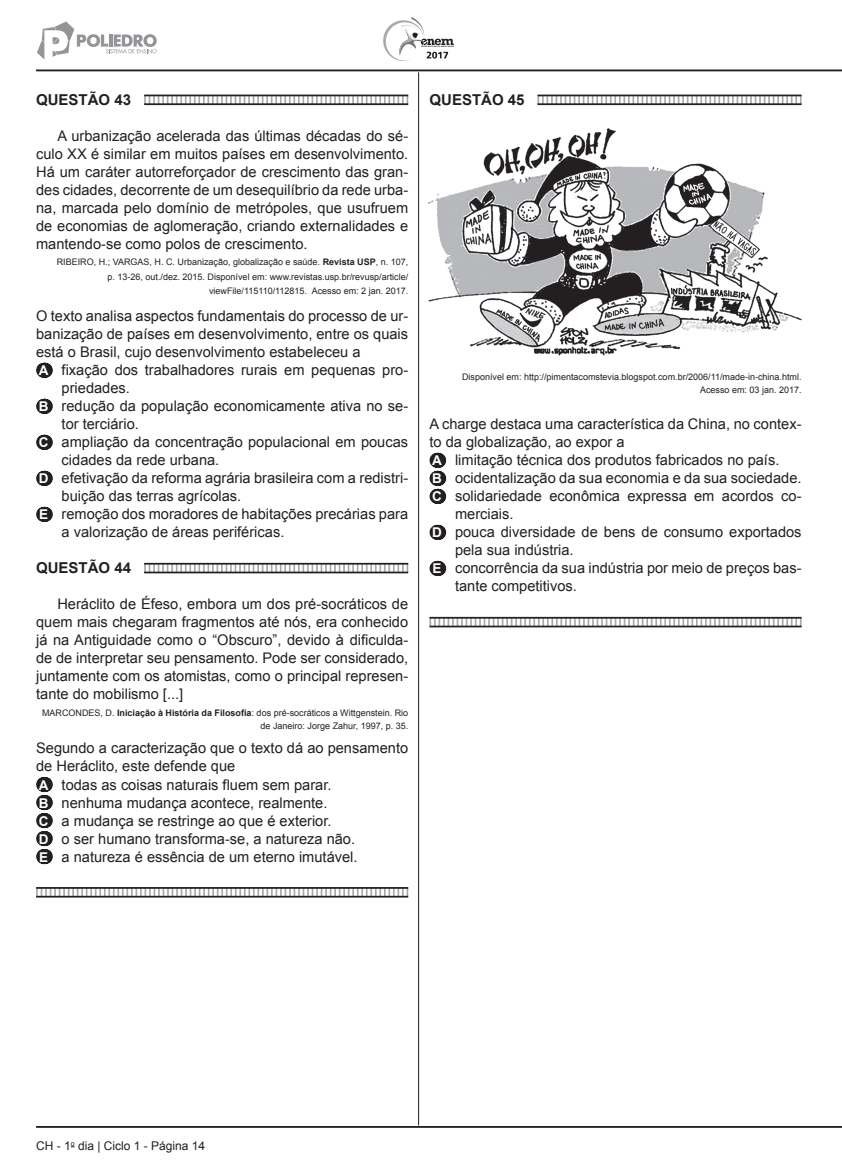
<style>
.page{position:relative;width:842px;height:1170px;background:#fff}
.page>*{position:absolute;margin:0;border:0;box-sizing:border-box;transform-origin:0 0}
.t1{font:700 15px "Arial";color:#231f20}
.t2{font:14.7px/18px "Arial";color:#231f20;text-align:justify}
.t3{font:12px "Arial";color:#231f20}
.t4{font:9px/14.2px "Arial";color:#231f20;text-align:right}
.s1{font-weight:700}
.s2{font-weight:700;font-size:13.5px;color:#fff}
</style>
<div class="page">
<hr style="left:418px;top:72px;width:1px;height:1053px;background:#231f20">
<hr style="left:36px;top:70px;width:806px;height:1px;background:#231f20">
<hr style="left:36px;top:1125px;width:806px;height:2px;background:#231f20">
<svg style="left:383px;top:17px;width:71px;height:44px"></svg>
<svg style="left:37px;top:21px;width:120px;height:39px"></svg>
<svg style="left:144px;top:96px;width:264px;height:7px"></svg>
<svg style="left:44px;top:363px;width:1px;height:15px"></svg>
<svg style="left:44px;top:399px;width:1px;height:15px"></svg>
<svg style="left:44px;top:435px;width:1px;height:15px"></svg>
<svg style="left:44px;top:471px;width:1px;height:15px"></svg>
<svg style="left:44px;top:507px;width:1px;height:15px"></svg>
<svg style="left:144px;top:564px;width:264px;height:7px"></svg>
<svg style="left:44px;top:777px;width:1px;height:87px"></svg>
<svg style="left:36px;top:888px;width:372px;height:7px"></svg>
<hr style="left:144px;top:95px;width:264px;height:1px;background:#231f20">
<hr style="left:144px;top:103px;width:264px;height:2px;background:#231f20">
<hr style="left:144px;top:563px;width:264px;height:1px;background:#231f20">
<hr style="left:144px;top:571px;width:264px;height:2px;background:#231f20">
<hr style="left:36px;top:887px;width:372px;height:1px;background:#231f20">
<hr style="left:36px;top:895px;width:372px;height:2px;background:#231f20">
<svg style="left:537px;top:96px;width:264px;height:7px"></svg>
<svg style="left:437px;top:453px;width:2px;height:51px"></svg>
<svg style="left:437px;top:525px;width:2px;height:15px"></svg>
<svg style="left:437px;top:561px;width:2px;height:15px"></svg>
<svg style="left:429px;top:618px;width:372px;height:7px"></svg>
<hr style="left:537px;top:95px;width:264px;height:1px;background:#231f20">
<hr style="left:537px;top:103px;width:264px;height:2px;background:#231f20">
<img style="left:429px;top:128px;width:373px;height:228px">
<hr style="left:429px;top:617px;width:372px;height:1px;background:#231f20">
<hr style="left:429px;top:625px;width:372px;height:2px;background:#231f20">
<p class="t1" style="left:36px;top:89px;width:97px">QUESTÃO 43</p>
<p class="t2" style="left:36px;top:127px;width:374px;text-indent:21px">A urbanização acelerada das últimas décadas do sé&shy;culo XX é similar em muitos países em desenvolvimento.<br>Há um caráter autorreforçador de crescimento das gran&shy;des cidades, decorrente de um desequilíbrio da rede urba&shy;na, marcada pelo domínio de metrópoles, que usufruem de economias de aglomeração, criando externalidades e mantendo-se como polos de crescimento.</p>
<p class="t4" style="left:57px;top:255px;width:353px">RIBEIRO, H.; VARGAS, H. C. Urbanização, globalização e saúde. <span class="s1">Revista USP</span>, n. 107, p. 13-26, out./dez. 2015. Disponível em: www.revistas.usp.br/revusp/article/ viewFile/115110/112815. Acesso em: 2 jan. 2017.</p>
<p class="t2" style="left:36px;top:307px;width:374px">O texto analisa aspectos fundamentais do processo de ur-</p>
<p class="t2" style="left:36px;top:325px;width:374px">banização de países em desenvolvimento, entre os quais</p>
<p class="t2" style="left:36px;top:343px;width:326px">está o Brasil, cujo desenvolvimento estabeleceu a</p>
<p class="t2" style="left:39px;top:361px;width:371px"><span class="s2">A</span> fixação dos trabalhadores rurais em pequenas pro-</p>
<p class="t2" style="left:62px;top:379px;width:70px">priedades.</p>
<p class="t2" style="left:39px;top:397px;width:371px"><span class="s2">B</span> redução da população economicamente ativa no se-</p>
<p class="t2" style="left:62px;top:415px;width:79px">tor terciário.</p>
<p class="t2" style="left:39px;top:433px;width:371px"><span class="s2">C</span> ampliação da concentração populacional em poucas</p>
<p class="t2" style="left:62px;top:451px;width:159px">cidades da rede urbana.</p>
<p class="t2" style="left:39px;top:469px;width:371px"><span class="s2">D</span> efetivação da reforma agrária brasileira com a redistri-</p>
<p class="t2" style="left:62px;top:487px;width:181px">buição das terras agrícolas.</p>
<p class="t2" style="left:39px;top:505px;width:370px"><span class="s2">E</span> remoção dos moradores de habitações precárias para</p>
<p class="t2" style="left:62px;top:523px;width:224px">a valorização de áreas periféricas.</p>
<p class="t1" style="left:36px;top:557px;width:97px">QUESTÃO 44</p>
<p class="t2" style="left:36px;top:595px;width:374px;text-indent:21px">Heráclito de Éfeso, embora um dos pré-socráticos de quem mais chegaram fragmentos até nós, era conhecido já na Antiguidade como o “Obscuro”, devido à dificulda&shy;de de interpretar seu pensamento. Pode ser considerado, juntamente com os atomistas, como o principal represen&shy;tante do mobilismo [...]</p>
<p class="t4" style="left:42px;top:705px;width:368px;line-height:13.5px">MARCONDES, D. <span class="s1">Iniciação à História da Filosofia</span>: dos pré-socráticos a Wittgenstein. Rio de Janeiro: Jorge Zahur, 1997, p. 35.</p>
<p class="t2" style="left:36px;top:739px;width:374px;text-align:left">Segundo a caracterização que o texto dá ao pensamento de Heráclito, este defende que<br><span class="s2">A</span> todas as coisas naturais fluem sem parar.<br><span class="s2">B</span> nenhuma mudança acontece, realmente.<br><span class="s2">C</span> a mudança se restringe ao que é exterior.<br><span class="s2">D</span> o ser humano transforma-se, a natureza não.<br><span class="s2">E</span> a natureza é essência de um eterno imutável.</p>
<p class="t1" style="left:429px;top:89px;width:97px">QUESTÃO 45</p>
<p class="t4" style="left:462px;top:369px;width:341px;line-height:13.5px">Disponível em: http://pimentacomstevia.blogspot.com.br/2006/11/made-in-china.html.<br>Acesso em: 03 jan. 2017.</p>
<p class="t2" style="left:429px;top:415px;width:374px">A charge destaca uma característica da China, no contex-</p>
<p class="t2" style="left:429px;top:433px;width:197px">to da globalização, ao expor a</p>
<p class="t2" style="left:432px;top:451px;width:349px"><span class="s2">A</span> limitação técnica dos produtos fabricados no país.</p>
<p class="t2" style="left:432px;top:469px;width:371px"><span class="s2">B</span> ocidentalização da sua economia e da sua sociedade.</p>
<p class="t2" style="left:432px;top:487px;width:371px"><span class="s2">C</span> solidariedade econômica expressa em acordos co-</p>
<p class="t2" style="left:455px;top:505px;width:60px">merciais.</p>
<p class="t2" style="left:432px;top:523px;width:371px"><span class="s2">D</span> pouca diversidade de bens de consumo exportados</p>
<p class="t2" style="left:455px;top:541px;width:120px">pela sua indústria.</p>
<p class="t2" style="left:433px;top:559px;width:370px"><span class="s2">E</span> concorrência da sua indústria por meio de preços bas-</p>
<p class="t2" style="left:455px;top:577px;width:123px">tante competitivos.</p>
<p class="t3" style="left:36px;top:1137px;width:171px">CH - 1<sup>o</sup> dia | Ciclo 1 - Página 14</p>
</div>
